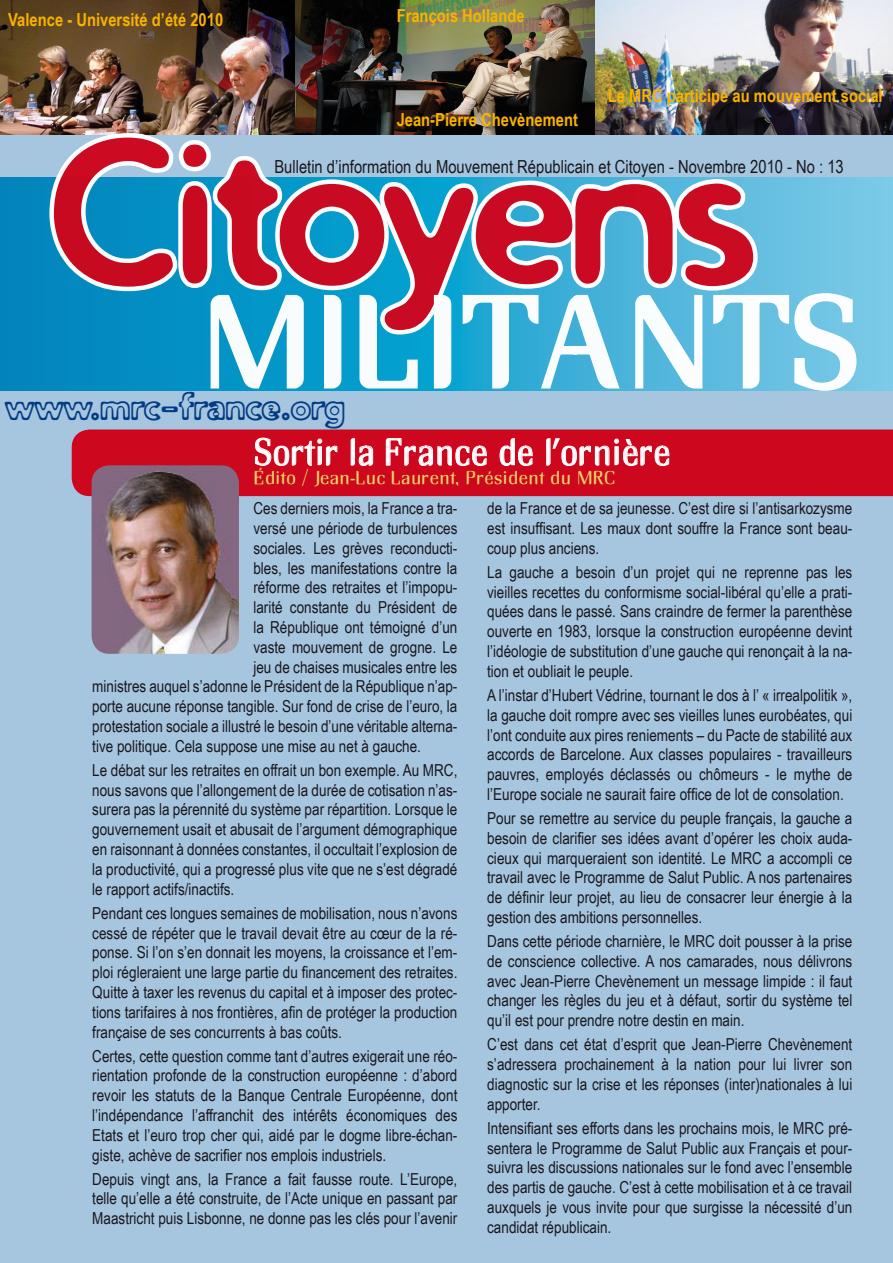
<style>
.page{position:relative;width:893px;height:1263px;background:#a6c6e0}
.page>*{position:absolute;margin:0;border:0;box-sizing:border-box;transform-origin:0 0}
.t1{font:700 187.5px "Distro";color:#cd071e}
.t2{font:135px "R Mmidserif";color:#fff}
.t3{font:39px "R Mmidserif";color:#fff;scale:.9 1}
.t4{font:36px "Distro Toast";color:#003883}
.t5{font:19.5px "R Mmidserif";color:#efd166}
.t6{font:700 18px "Arial Narrow";color:#f9b200}
.t7{font:18px "Arial Narrow";color:#1a171c}
.t8{font:16.5px/19.8px "Arial Narrow";color:#1a171c;text-align:justify}
</style>
<div class="page">
<img style="left:0;top:0;width:893px;height:135px">
<div style="left:72px;top:429px;width:821px;height:67px;background:#cd071e"></div>
<svg style="left:255px;top:437px;width:83px;height:29px;background:#d63749"></svg>
<svg style="left:350px;top:438px;width:23px;height:28px"></svg>
<svg style="left:386px;top:438px;width:101px;height:28px;background:#d73a4c"></svg>
<svg style="left:499px;top:438px;width:34px;height:28px"></svg>
<svg style="left:546px;top:438px;width:124px;height:28px;background:#d6384a"></svg>
<img style="left:92px;top:465px;width:147px;height:189px">
<svg style="left:0;top:178px;width:893px;height:212px;background:#37a2cf"></svg>
<img style="left:44px;top:71px;width:814px;height:320px">
<p class="t6" style="left:8px;top:6px;width:216px">Valence - Université d’été 2010</p>
<p class="t6" style="left:397px;top:2px;width:129px">François Hollande</p>
<p class="t6" style="left:397px;top:106px;width:183px">Jean-Pierre Chevènement</p>
<p class="t6" style="left:608px;top:82px;width:276px">Le MRC participe au mouvement social</p>
<h1 class="t1" style="left:49px;top:90px;width:703px">Citoyens</h1>
<p class="t7" style="left:274px;top:153px;width:571px">Bulletin d’information du Mouvement Républicain et Citoyen - Novembre 2010 - No : 13</p>
<h2 class="t2" style="left:199px;top:269px;width:664px">MILITANTS</h2>
<h3 class="t4" style="left:5px;top:386px;width:341px">www.mrc-france.org</h3>
<h3 class="t3" style="left:254px;top:431px;width:465px">Sortir la France de l’ornière</h3>
<p class="t5" style="left:254px;top:467px;width:363px">Édito / Jean-Luc Laurent, Président du MRC</p>
<p class="t8" style="left:253px;top:498px;width:205px">Ces derniers mois, la France a tra-</p>
<p class="t8" style="left:253px;top:518px;width:205px">versé une période de turbulences</p>
<p class="t8" style="left:253px;top:537px;width:205px">sociales. Les grèves reconducti-</p>
<p class="t8" style="left:253px;top:557px;width:205px">bles, les manifestations contre la</p>
<p class="t8" style="left:253px;top:577px;width:205px">réforme des retraites et l’impopu-</p>
<p class="t8" style="left:253px;top:597px;width:205px">larité constante du Président de</p>
<p class="t8" style="left:253px;top:617px;width:205px">la République ont témoigné d’un</p>
<p class="t8" style="left:253px;top:636px;width:205px">vaste mouvement de grogne. Le</p>
<p class="t8" style="left:253px;top:656px;width:205px">jeu de chaises musicales entre les</p>
<p class="t8" style="left:92px;top:676px;width:367px">ministres auquel s’adonne le Président de la République n’ap-</p>
<p class="t8" style="left:92px;top:696px;width:367px">porte aucune réponse tangible. Sur fond de crise de l’euro, la</p>
<p class="t8" style="left:92px;top:716px;width:367px">protestation sociale a illustré le besoin d’une véritable alterna-</p>
<p class="t8" style="left:92px;top:735px;width:330px">tive politique. Cela suppose une mise au net à gauche.</p>
<p class="t8" style="left:92px;top:759px;width:367px">Le débat sur les retraites en offrait un bon exemple. Au MRC, nous savons que l’allongement de la durée de cotisation n’as&shy;surera pas la pérennité du système par répartition. Lorsque le gouvernement usait et abusait de l’argument démographique en raisonnant à données constantes, il occultait l’explosion de la productivité, qui a progressé plus vite que ne s’est dégradé le rapport actifs/inactifs.</p>
<p class="t8" style="left:92px;top:902px;width:367px">Pendant ces longues semaines de mobilisation, nous n’avons cessé de répéter que le travail devait être au cœur de la ré&shy;ponse. Si l’on s’en donnait les moyens, la croissance et l’em&shy;ploi régleraient une large partie du financement des retraites.<br>Quitte à taxer les revenus du capital et à imposer des protec&shy;tions tarifaires à nos frontières, afin de protéger la production française de ses concurrents à bas coûts.</p>
<p class="t8" style="left:92px;top:1045px;width:367px">Certes, cette question comme tant d’autres exigerait une réo&shy;rientation profonde de la construction européenne : d’abord revoir les statuts de la Banque Centrale Européenne, dont l’indépendance l’affranchit des intérêts économiques des Etats et l’euro trop cher qui, aidé par le dogme libre-échan&shy;giste, achève de sacrifier nos emplois industriels.</p>
<p class="t8" style="left:92px;top:1168px;width:367px">Depuis vingt ans, la France a fait fausse route. L’Europe, telle qu’elle a été construite, de l’Acte unique en passant par Maastricht puis Lisbonne, ne donne pas les clés pour l’avenir</p>
<p class="t8" style="left:487px;top:498px;width:367px">de la France et de sa jeunesse. C’est dire si l’antisarkozysme est insuffisant. Les maux dont souffre la France sont beau&shy;coup plus anciens.</p>
<p class="t8" style="left:487px;top:561px;width:367px">La gauche a besoin d’un projet qui ne reprenne pas les vieilles recettes du conformisme social-libéral qu’elle a prati&shy;quées dans le passé. Sans craindre de fermer la parenthèse ouverte en 1983, lorsque la construction européenne devint l’idéologie de substitution d’une gauche qui renonçait à la na&shy;tion et oubliait le peuple.</p>
<p class="t8" style="left:487px;top:685px;width:367px">A l’instar d’Hubert Védrine, tournant le dos à l’ « irrealpolitik », la gauche doit rompre avec ses vieilles lunes eurobéates, qui l’ont conduite aux pires reniements – du Pacte de stabilité aux accords de Barcelone. Aux classes populaires - travailleurs pauvres, employés déclassés ou chômeurs - le mythe de l’Europe sociale ne saurait faire office de lot de consolation.</p>
<p class="t8" style="left:487px;top:808px;width:367px">Pour se remettre au service du peuple français, la gauche a besoin de clarifier ses idées avant d’opérer les choix auda&shy;cieux qui marqueraient son identité. Le MRC a accompli ce travail avec le Programme de Salut Public. A nos partenaires de définir leur projet, au lieu de consacrer leur énergie à la gestion des ambitions personnelles.</p>
<p class="t8" style="left:487px;top:931px;width:367px">Dans cette période charnière, le MRC doit pousser à la prise de conscience collective. A nos camarades, nous délivrons avec Jean-Pierre Chevènement un message limpide : il faut changer les règles du jeu et à défaut, sortir du système tel qu’il est pour prendre notre destin en main.</p>
<p class="t8" style="left:487px;top:1034px;width:367px">C’est dans cet état d’esprit que Jean-Pierre Chevènement s’adressera prochainement à la nation pour lui livrer son diagnostic sur la crise et les réponses (inter)nationales à lui apporter.</p>
<p class="t8" style="left:487px;top:1117px;width:367px">Intensifiant ses efforts dans les prochains mois, le MRC pré&shy;sentera le Programme de Salut Public aux Français et pour&shy;suivra les discussions nationales sur le fond avec l’ensemble des partis de gauche. C’est à cette mobilisation et à ce travail auxquels je vous invite pour que surgisse la nécessité d’un candidat républicain.</p>
</div>
